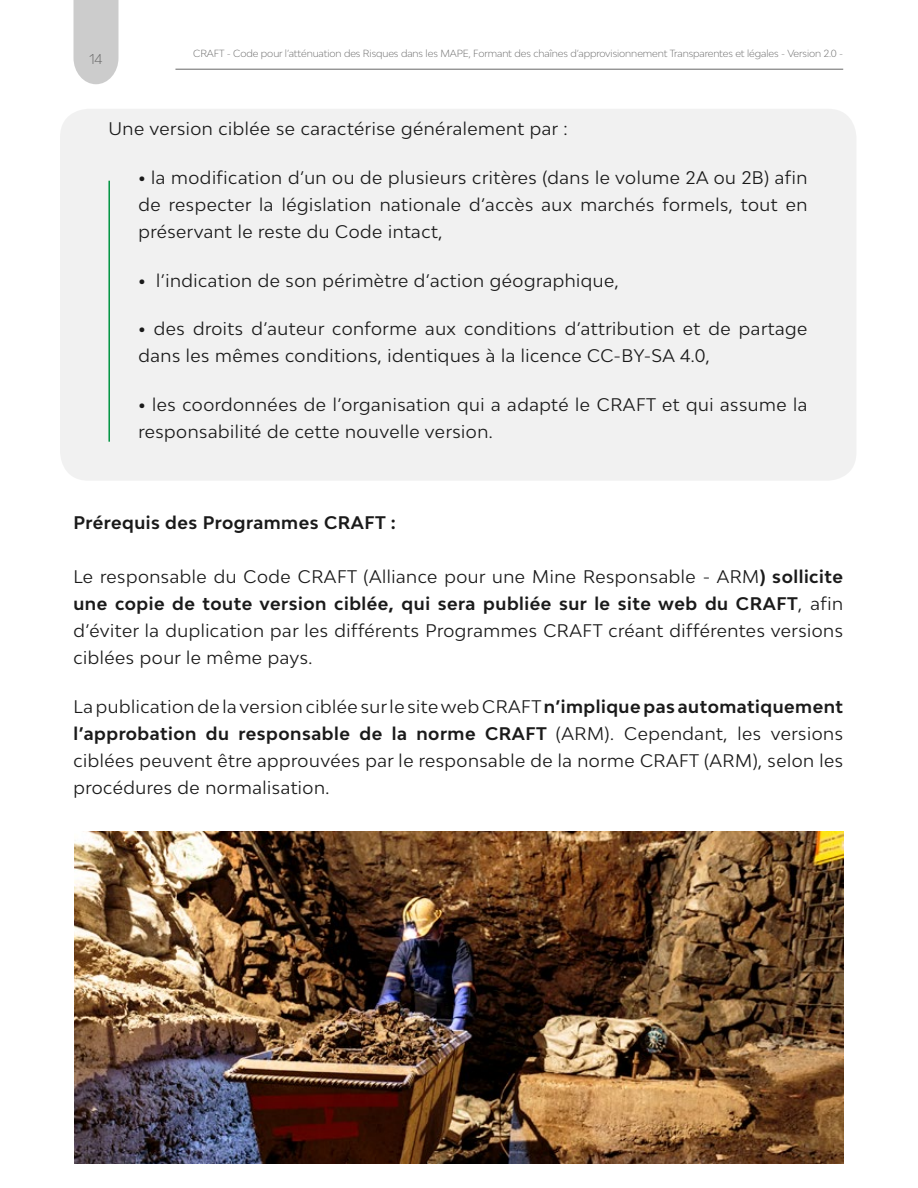
<style>
.page{position:relative;width:918px;height:1188px;background:#fff}
.page>*{position:absolute;margin:0;border:0;box-sizing:border-box;transform-origin:0 0}
.t1{font:17.25px/27px "Bw Modelica";letter-spacing:.03em;color:#1a1a1a;text-align:justify}
.t2{font:700 17.25px "Bw Modelica";letter-spacing:.03em;color:#1a1a1a}
.t3{font:300 13.5px "Bw Modelica";color:#666}
.t4{font:300 9.75px "Bw Modelica";letter-spacing:-.01em;color:#666}
.s1{font-weight:800}
.s2{font-weight:700}
</style>
<div class="page">
<div style="left:74px;top:0;width:44px;height:84px;background:#ccc"></div>
<hr style="left:175px;top:69px;width:668px;height:1px;background:#666">
<div style="left:60px;top:109px;width:796px;height:372px;background:#f1f1f1;border-radius:28px"></div>
<hr style="left:108px;top:181px;width:2px;height:261px;background:#009442">
<img style="left:74px;top:831px;width:770px;height:332px">
<p class="t3" style="left:89px;top:51px;width:15px">14</p>
<p class="t4" style="left:193px;top:47px;width:652px">CRAFT - Code pour l’atténuation des Risques dans les MAPE, Formant des chaînes d’approvisionnement Transparentes et légales - Version 2.0 -</p>
<p class="t1" style="left:108px;top:115px;width:461px">Une version ciblée se caractérise généralement par :</p>
<p class="t1" style="left:138px;top:164px;width:670px"><span class="s1">•</span> la modification d’un ou de plusieurs critères (dans le volume 2A ou 2B) afin de respecter la législation nationale d’accès aux marchés formels, tout en préservant le reste du Code intact,</p>
<p class="t1" style="left:138px;top:266px;width:482px"><span class="s1">•</span> l’indication de son périmètre d’action géographique,</p>
<p class="t1" style="left:138px;top:315px;width:671px"><span class="s1">•</span> des droits d’auteur conforme aux conditions d’attribution et de partage dans les mêmes conditions, identiques à la licence CC-BY-SA 4.0,</p>
<p class="t1" style="left:138px;top:391px;width:670px"><span class="s1">•</span> les coordonnées de l’organisation qui a adapté le CRAFT et qui assume la responsabilité de cette nouvelle version.</p>
<p class="t2" style="left:74px;top:511px;width:324px">Prérequis des Programmes CRAFT :</p>
<p class="t1" style="left:74px;top:563px;width:771px">Le responsable du Code CRAFT (Alliance pour une Mine Responsable - ARM<span class="s2">) sollicite une copie de toute version ciblée, qui sera publiée sur le site web du CRAFT</span>, afin d’éviter la duplication par les différents Programmes CRAFT créant différentes versions ciblées pour le même pays.</p>
<p class="t1" style="left:74px;top:692px;width:771px">La publication de la version ciblée sur le site web CRAFT <span class="s2">n’implique pas automatiquement l’approbation du responsable de la norme CRAFT</span> (ARM). Cependant, les versions ciblées peuvent être approuvées par le responsable de la norme CRAFT (ARM), selon les procédures de normalisation.</p>
</div>
